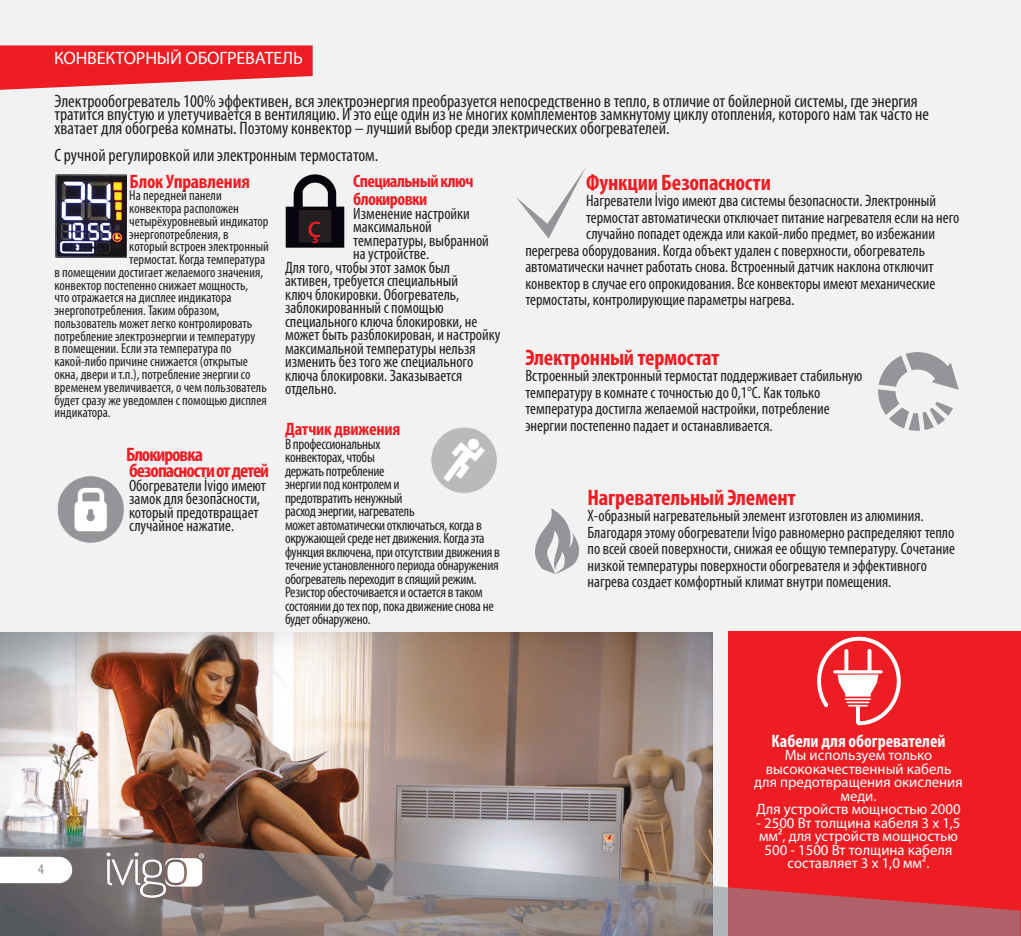
<style>
.page{position:relative;width:1021px;height:936px;background:#fff}
.page>*{position:absolute;margin:0;border:0;box-sizing:border-box;transform-origin:0 0}
.t1{font:31.2px "Myriad Pro";color:#ee1d23}
.t2{font:700 condensed 22.5px "Myriad Pro";letter-spacing:-.01em;color:#ee1d23}
.t3{font:700 condensed 19.5px/16.5px "Myriad Pro";letter-spacing:-.05em;color:#ee1d23}
.t4{font:700 condensed 19.5px "Myriad Pro";letter-spacing:-.01em;color:#ee1d23}
.t5{font:condensed 18px/13.5px "Myriad Pro";color:#231f20}
.t6{font:700 condensed 18px/18px "Myriad Pro";letter-spacing:-.03em;color:#ee1d23}
.t7{font:18px "Myriad Pro";letter-spacing:-.01em;color:#fff}
.t8{font:700 condensed 18px "Myriad Pro";color:#fff}
.t9{font:700 condensed 18px "Myriad Pro";letter-spacing:-.01em;color:#ee1d23}
.t10{font:condensed 16.5px/16.5px "Myriad Pro";color:#231f20}
.t11{font:condensed 15px/13.5px "Myriad Pro";letter-spacing:-.02em;color:#231f20}
.t12{font:15px/13.5px "Myriad Pro";color:#fff;text-align:center}
.t13{font:condensed 15px "Myriad Pro";color:#888e97}
.t14{font:condensed 14.25px "Myriad Pro";color:#231f20}
</style>
<div class="page">
<div style="left:0;top:0;width:1020px;height:935px;background:#f2f2f2"></div>
<svg style="left:0;top:45px;width:313px;height:45px;background:#ee4045"></svg>
<img style="left:0;top:632px;width:712px;height:196px">
<div style="left:728px;top:631px;width:292px;height:304px;background:#ee1d23"></div>
<img style="left:55px;top:174px;width:71px;height:83px">
<img style="left:57px;top:476px;width:67px;height:67px">
<img style="left:285px;top:174px;width:60px;height:74px">
<div style="left:299px;top:211px;width:32px;height:31px;background:#231f20"></div>
<div style="left:299px;top:210px;width:32px;height:32px;border:1px solid #231f20"></div>
<img style="left:431px;top:427px;width:66px;height:66px">
<svg style="left:516px;top:168px;width:70px;height:70px"></svg>
<svg style="left:535px;top:508px;width:44px;height:66px"></svg>
<svg style="left:878px;top:352px;width:80px;height:79px"></svg>
<svg style="left:817px;top:636px;width:84px;height:90px"></svg>
<svg style="left:0;top:828px;width:1020px;height:107px"></svg>
<svg style="left:0;top:856px;width:72px;height:27px"></svg>
<svg style="left:106px;top:852px;width:98px;height:45px"></svg>
<p class="t7" style="left:54px;top:47px;width:250px">КОНВЕКТОРНЫЙ ОБОГРЕВАТЕЛЬ</p>
<p class="t5" style="left:54px;top:94px;width:876px">Электрообогреватель 100% эффективен, вся электроэнергия преобразуется непосредственно в тепло, в отличие от бойлерной системы, где энергия тратится впустую и улетучивается в вентиляцию. И это еще один из не многих комплементов замкнутому циклу отопления, которого нам так часто не хватает для обогрева комнаты. Поэтому конвектор – лучший выбор среди электрических обогревателей.</p>
<p class="t5" style="left:54px;top:148px;width:325px">С ручной регулировкой или электронным термостатом.</p>
<p class="t4" style="left:129px;top:169px;width:122px">Блок Управления</p>
<p class="t14" style="left:129px;top:187px;width:94px">На передней панели</p>
<p class="t14" style="left:129px;top:200px;width:111px">конвектора расположен</p>
<p class="t14" style="left:129px;top:212px;width:141px">четырёхуровневый индикатор</p>
<p class="t14" style="left:129px;top:225px;width:101px">энергопотребления, в</p>
<p class="t14" style="left:129px;top:238px;width:141px">который встроен электронный</p>
<p class="t14" style="left:129px;top:251px;width:137px">термостат. Когда температура</p>
<p class="t14" style="left:54px;top:263px;width:210px">в помещении достигает желаемого значения,</p>
<p class="t14" style="left:54px;top:276px;width:195px">конвектор постепенно снижает мощность,</p>
<p class="t14" style="left:54px;top:289px;width:179px">что отражается на дисплее индикатора</p>
<p class="t14" style="left:54px;top:302px;width:167px">энергопотребления. Таким образом,</p>
<p class="t14" style="left:54px;top:314px;width:199px">пользователь может легко контролировать</p>
<p class="t14" style="left:54px;top:327px;width:202px">потребление электроэнергии и температуру</p>
<p class="t14" style="left:54px;top:340px;width:178px">в помещении. Если эта температура по</p>
<p class="t14" style="left:54px;top:353px;width:195px">какой-либо причине снижается (открытые</p>
<p class="t14" style="left:54px;top:365px;width:197px">окна, двери и т.п.), потребление энергии со</p>
<p class="t14" style="left:54px;top:378px;width:214px">временем увеличивается, о чем пользователь</p>
<p class="t14" style="left:54px;top:391px;width:214px">будет сразу же уведомлен с помощью дисплея</p>
<p class="t14" style="left:54px;top:404px;width:58px">индикатора.</p>
<p class="t3" style="left:126px;top:445px;width:144px">Блокировка безопасности от детей</p>
<p class="t10" style="left:129px;top:478px;width:138px;line-height:13.5px">Обогреватели İvigo имеют замок для безопасности, который предотвращает случайное нажатие.</p>
<p class="t6" style="left:353px;top:172px;width:122px">Специальный ключ блокировки</p>
<p class="t10" style="left:353px;top:205px;width:118px">Изменение настройки</p>
<p class="t10" style="left:353px;top:218px;width:80px">максимальной</p>
<p class="t10" style="left:353px;top:232px;width:137px">температуры, выбранной</p>
<p class="t10" style="left:353px;top:245px;width:77px">на устройстве.</p>
<p class="t10" style="left:285px;top:259px;width:166px">Для того, чтобы этот замок был</p>
<p class="t10" style="left:285px;top:272px;width:174px">активен, требуется специальный</p>
<p class="t10" style="left:285px;top:286px;width:176px">ключ блокировки. Обогреватель,</p>
<p class="t10" style="left:285px;top:299px;width:160px">заблокированный с помощью</p>
<p class="t10" style="left:285px;top:313px;width:194px">специального ключа блокировки, не</p>
<p class="t10" style="left:285px;top:326px;width:217px">может быть разблокирован, и настройку</p>
<p class="t10" style="left:285px;top:340px;width:192px">максимальной температуры нельзя</p>
<p class="t10" style="left:285px;top:353px;width:190px">изменить без того же специального</p>
<p class="t10" style="left:285px;top:367px;width:179px">ключа блокировки. Заказывается</p>
<p class="t10" style="left:285px;top:380px;width:53px">отдельно.</p>
<p class="t9" style="left:285px;top:418px;width:117px">Датчик движения</p>
<p class="t11" style="left:285px;top:437px;width:216px">В профессиональных<br>конвекторах, чтобы<br>держать потребление<br>энергии под контролем и<br>предотвратить ненужный<br>расход энергии, нагреватель<br>может автоматически отключаться, когда в окружающей среде нет движения. Когда эта функция включена, при отсутствии движения в течение установленного периода обнаружения обогреватель переходит в спящий режим.<br>Резистор обесточивается и остается в таком состоянии до тех пор, пока движение снова не будет обнаружено.</p>
<h1 class="t1" style="left:307px;top:208px;width:15px">ç</h1>
<h2 class="t2" style="left:586px;top:168px;width:186px">Функции Безопасности</h2>
<p class="t10" style="left:586px;top:192px;width:351px">Нагреватели İvigo имеют два системы безопасности. Электронный</p>
<p class="t10" style="left:586px;top:209px;width:375px">термостат автоматически отключает питание нагревателя если на него</p>
<p class="t10" style="left:586px;top:225px;width:350px">случайно попадет одежда или какой-либо предмет, во избежании</p>
<p class="t10" style="left:525px;top:242px;width:401px">перегрева оборудования. Когда объект удален с поверхности, обогреватель</p>
<p class="t10" style="left:525px;top:258px;width:409px">автоматически начнет работать снова. Встроенный датчик наклона отключит</p>
<p class="t10" style="left:525px;top:275px;width:411px">конвектор в случае его опрокидования. Все конвекторы имеют механические</p>
<p class="t10" style="left:525px;top:291px;width:271px">термостаты, контролирующие параметры нагрева.</p>
<h2 class="t2" style="left:525px;top:343px;width:196px">Электронный термостат</h2>
<p class="t10" style="left:525px;top:367px;width:338px">Встроенный электронный термостат поддерживает стабильную температуру в комнате с точностью до 0,1°C. Как только температура достигла желаемой настройки, потребление энергии постепенно падает и останавливается.</p>
<h2 class="t2" style="left:587px;top:483px;width:210px">Нагревательный Элемент</h2>
<p class="t10" style="left:587px;top:507px;width:369px">Х-образный нагревательный элемент изготовлен из алюминия.<br>Благодаря этому обогреватели Ivigo равномерно распределяют тепло по всей своей поверхности, снижая ее общую температуру. Сочетание низкой температуры поверхности обогревателя и эффективного нагрева создает комфортный климат внутри помещения.</p>
<p class="t13" style="left:38px;top:859px;width:7px">4</p>
<p class="t8" style="left:771px;top:729px;width:175px">Кабели для обогревателей</p>
<p class="t12" style="left:754px;top:748px;width:210px">Мы используем только высококачественный кабель для предотвращения окисления меди.<br>Для устройств мощностью 2000</p>
<p class="t12" style="left:756px;top:815px;width:205px">- 2500 Вт толщина кабеля 3 x 1,5 мм², для устройств мощностью<br>500 - 1500 Вт толщина кабеля составляет 3 x 1,0 мм².</p>
</div>
